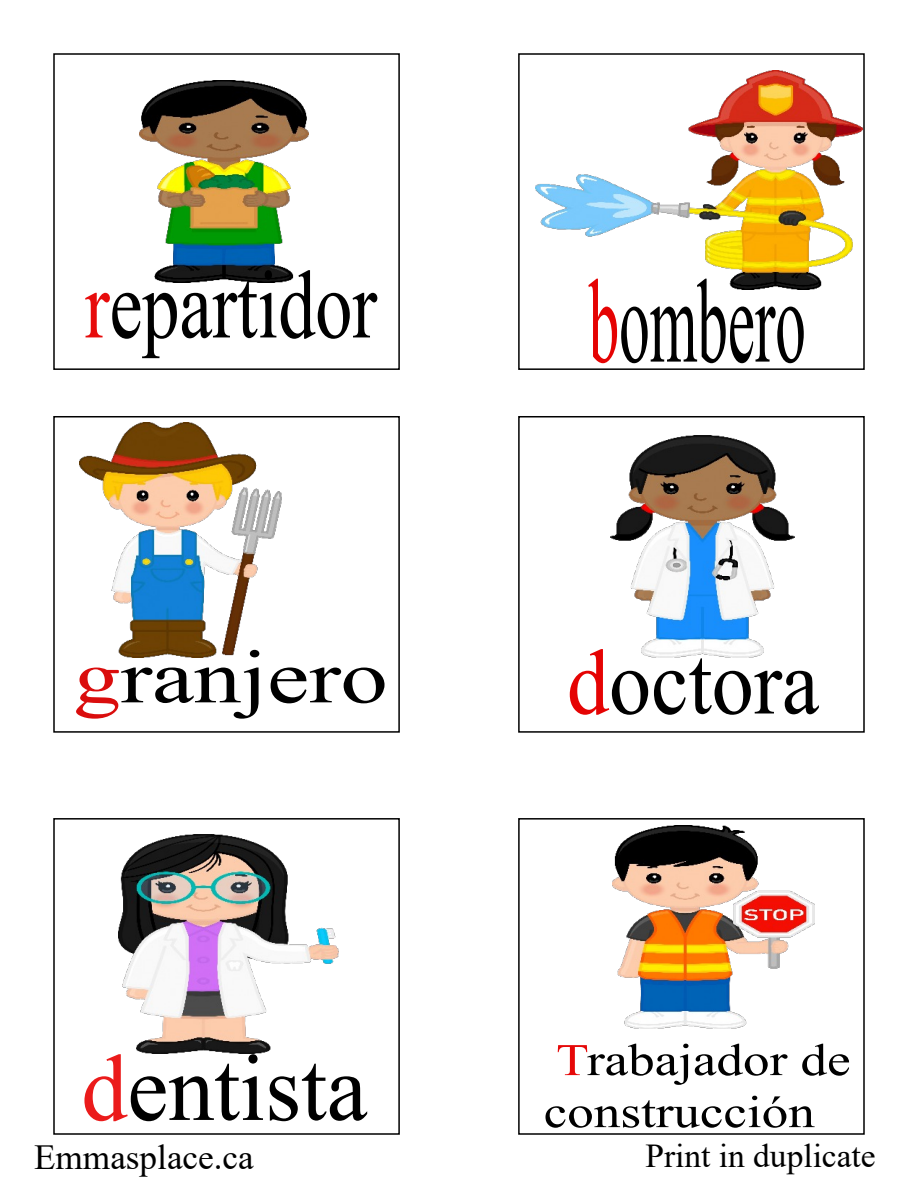
<style>
.page{position:relative;width:918px;height:1188px;background:#fff}
.page>*{position:absolute;margin:0;border:0;box-sizing:border-box;transform-origin:0 0}
.t1{font:119.4px "Times New Roman";color:#000;scale:.51 1}
.t2{font:96.9px "Times New Roman";color:#000;scale:.77 1}
.t3{font:94.65px "Times New Roman";color:#000}
.t4{font:92.85px "Times New Roman";color:#000;scale:.91 1}
.t5{font:75.6px "Times New Roman";color:#000;scale:1.25 1}
.t6{font:45.3px/52.1px "Times New Roman";color:#000;scale:1.17 1}
.t7{font:35.25px "Times New Roman";color:#000}
.t8{font:33.45px "Times New Roman";color:#000}
.s1{color:#e70c0c}
.s2{color:#e50303}
.s3{color:#da0d0d}
.s4{color:#eb1b1b}
.s5{color:#e60808}
</style>
<div class="page">
<div style="left:53px;top:53px;width:347px;height:317px;background:#fff;border:2px solid #000"></div>
<div style="left:53px;top:818px;width:347px;height:317px;background:#fff;border:2px solid #000"></div>
<div style="left:53px;top:416px;width:347px;height:317px;background:#fff;border:2px solid #000"></div>
<div style="left:518px;top:818px;width:347px;height:317px;background:#fff;border:2px solid #000"></div>
<div style="left:518px;top:416px;width:347px;height:317px;background:#fff;border:2px solid #000"></div>
<div style="left:518px;top:53px;width:347px;height:317px;background:#fff;border:2px solid #000"></div>
<img style="left:140px;top:81px;width:169px;height:201px">
<img style="left:535px;top:70px;width:327px;height:219px">
<img style="left:79px;top:422px;width:202px;height:236px">
<img style="left:610px;top:435px;width:184px;height:223px">
<img style="left:118px;top:834px;width:220px;height:219px">
<img style="left:613px;top:825px;width:201px;height:203px">
<h2 class="t2" style="left:85px;top:270px;width:381px"><span class="s1">r</span>epartidor</h2>
<h1 class="t1" style="left:589px;top:279px;width:428px"><span class="s2">b</span>ombero</h1>
<h3 class="t5" style="left:73px;top:650px;width:253px"><span class="s3">g</span>ranjero</h3>
<h3 class="t4" style="left:567px;top:649px;width:279px"><span class="s2">d</span>octora</h3>
<h3 class="t3" style="left:81px;top:1054px;width:287px"><span class="s4">d</span>entista</h3>
<p class="t6" style="left:544px;top:1038px;width:264px"><span class="s5">T</span>rabajador de construcción</p>
<p class="t7" style="left:34px;top:1145px;width:221px">Emmasplace.ca</p>
<p class="t8" style="left:645px;top:1144px;width:232px">Print in duplicate</p>
</div>
